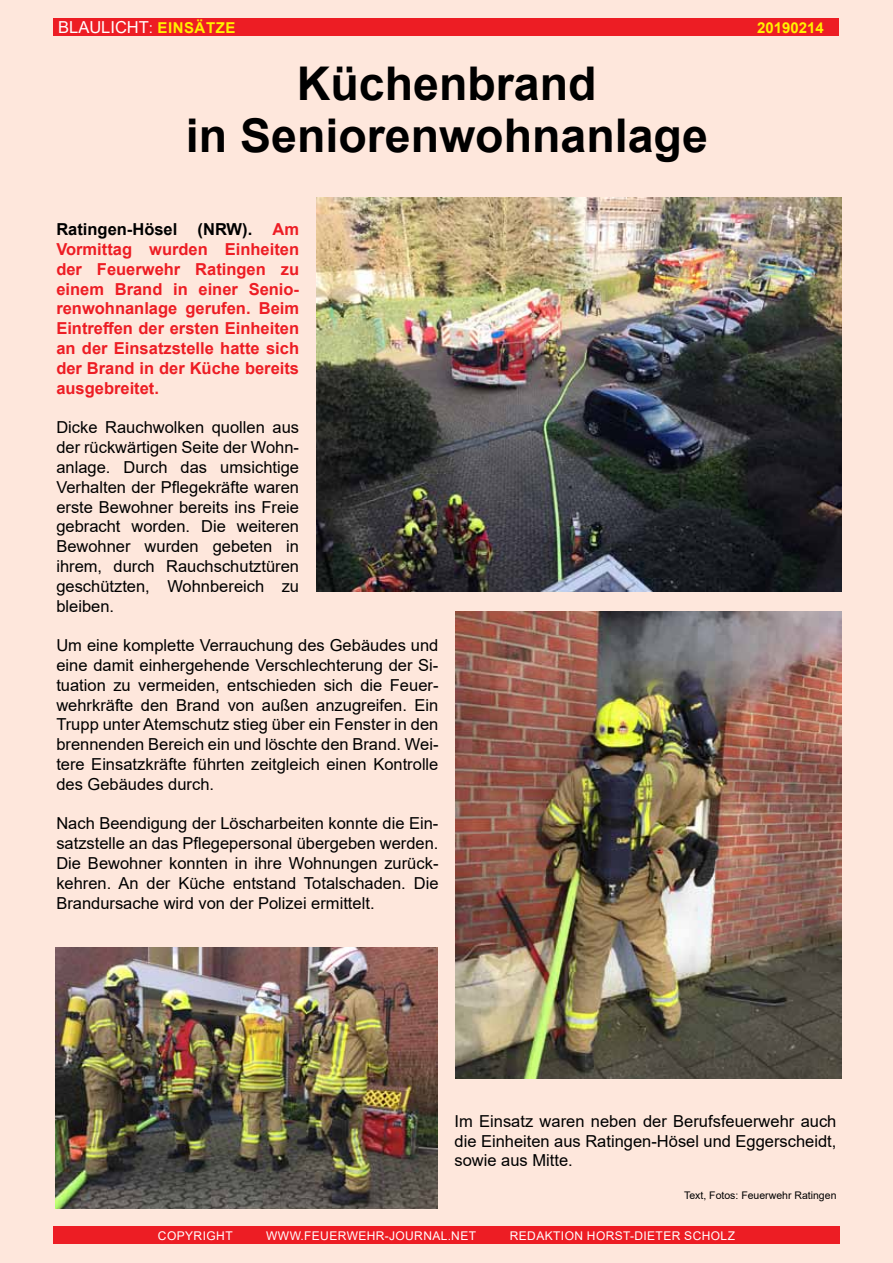
<style>
.page{position:relative;width:893px;height:1263px;background:#fee7dc}
.page>*{position:absolute;margin:0;border:0;box-sizing:border-box;transform-origin:0 0}
.t1{font:700 46.5px/52.5px "Arial";color:#000;text-align:center}
.t2{font:16.5px/19.8px "Arial";color:#000;text-align:justify}
.t3{font:700 16.5px/19.8px "Arial";color:#ed1d24;text-align:justify}
.t4{font:16.5px "Arial";color:#fff}
.t5{font:700 15px "Arial";letter-spacing:.035em;color:#fff200}
.t6{font:700 15px "Arial";letter-spacing:.015em;color:#fff200}
.t7{font:12px "Arial";letter-spacing:.035em;color:#fff}
.t8{font:10.5px "Arial";color:#000}
.s1{font-weight:400;font-size:16.5px;color:#fff}
.s2{font-weight:400;color:#fff}
.s3{color:#000}
</style>
<div class="page">
<div style="left:53px;top:1226px;width:787px;height:18px;background:#ed1d24"></div>
<div style="left:54px;top:18px;width:785px;height:18px;background:#ed1d24"></div>
<img style="left:316px;top:198px;width:525px;height:393px">
<img style="left:455px;top:611px;width:386px;height:467px">
<img style="left:55px;top:947px;width:382px;height:262px">
<p class="t4" style="left:58px;top:16px;width:21px">BLAULI</p>
<p class="t5" style="left:115px;top:17px;width:120px"><span class="s1">CHT</span><span class="s2">:</span> Einsätze</p>
<p class="t6" style="left:757px;top:17px;width:68px">20190214</p>
<h1 class="t1" style="left:186px;top:58px;width:523px">Küchenbrand<br>in Seniorenwohnanlage</h1>
<p class="t3" style="left:56px;top:220px;width:244px"><span class="s3">Ratingen-Hösel (NRW).</span> Am Vormittag wurden Einheiten der Feuerwehr Ratingen zu einem Brand in einer Senio&shy;renwohnanlage gerufen. Beim Eintreffen der ersten Einheiten an der Einsatzstelle hatte sich der Brand in der Küche bereits ausgebreitet.</p>
<p class="t2" style="left:56px;top:417px;width:244px">Dicke Rauchwolken quollen aus der rückwärtigen Seite der Wohn&shy;anlage. Durch das umsichtige Verhalten der Pflegekräfte waren erste Bewohner bereits ins Freie gebracht worden. Die weiteren Bewohner wurden gebeten in ihrem, durch Rauchschutztüren geschützten, Wohnbereich zu bleiben.</p>
<p class="t2" style="left:56px;top:635px;width:384px">U m eine komplette Verrauchung des Gebäudes und eine damit einhergehende Verschlechterung der Si&shy;tuation zu vermeiden, entschieden sich die Feuer&shy;wehrkräfte den Brand von außen anzugreifen. Ein Trupp unter Atemschutz stieg über ein Fenster in den brennenden Bereich ein und löschte den Brand. Wei&shy;tere Einsatzkräfte führten zeitgleich einen Kontrolle des Gebäudes durch.</p>
<p class="t2" style="left:56px;top:813px;width:384px">Nach Beendigung der Löscharbeiten konnte die Ein&shy;satzstelle an das Pflegepersonal übergeben werden.<br>Die Bewohner konnten in ihre Wohnungen zurück&shy;kehren. An der Küche entstand Totalschaden. Die Brandursache wird von der Polizei ermittelt.</p>
<p class="t2" style="left:454px;top:1111px;width:383px">Im Einsatz waren neben der Berufsfeuerwehr auch die Einheiten aus Ratingen-Hösel und Eggerscheidt, sowie aus Mitte.</p>
<p class="t8" style="left:684px;top:1188px;width:154px">Text, Fotos: Feuerwehr Ratingen</p>
<p class="t7" style="left:158px;top:1227px;width:76px">Copyright</p>
<p class="t7" style="left:266px;top:1227px;width:211px">www.feuerwehr-journal.net</p>
<p class="t7" style="left:510px;top:1227px;width:227px">Redaktion Horst-Dieter Scholz</p>
</div>
